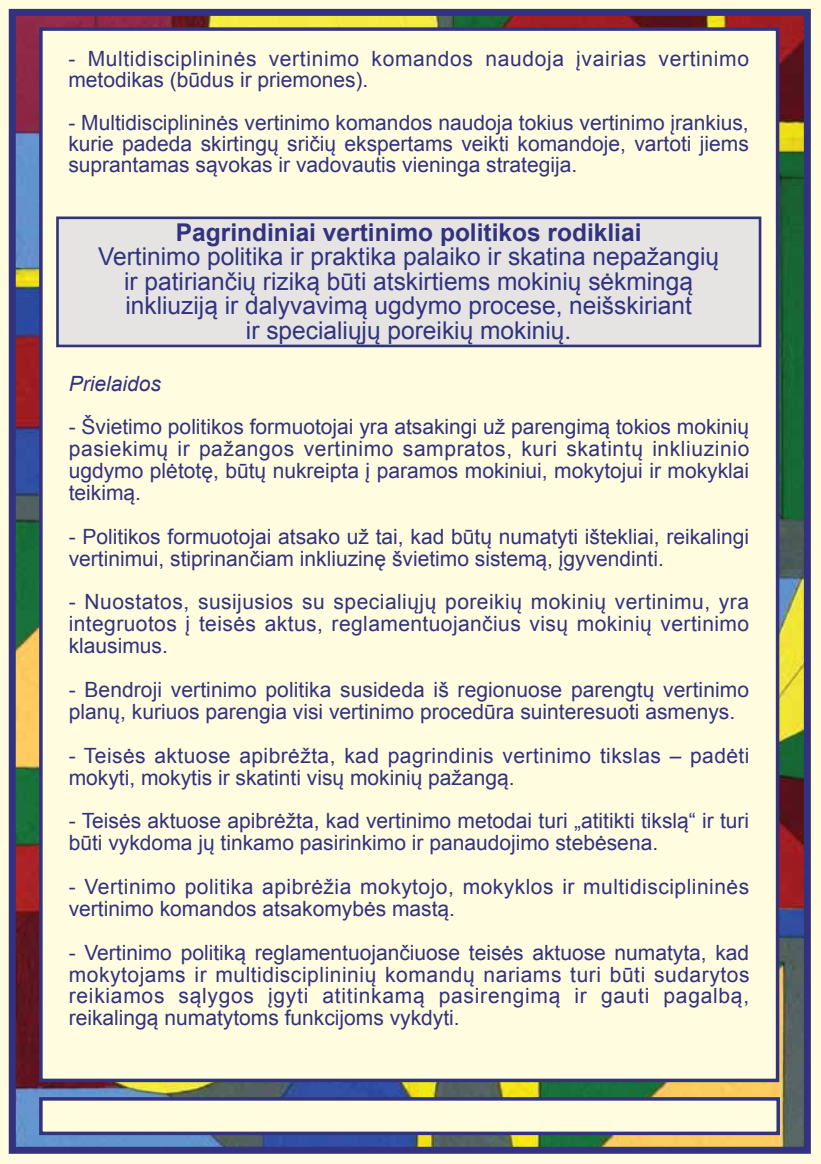
<style>
.page{position:relative;width:821px;height:1164px;background:#fff}
.page>*{position:absolute;margin:0;border:0;box-sizing:border-box;transform-origin:0 0}
.t1{font:24.5px/24.5px "Arial";color:#32327f;text-align:center}
.t2{font:700 24.5px "Arial";color:#32327f}
.t3{font:21px/21.9px "Arial";color:#32327f;text-align:justify}
.t4{font:21px/21.9px "Arial";letter-spacing:.02em;color:#32327f}
.t5{font:21px/21.9px "Arial";letter-spacing:.025em;color:#32327f}
.t6{font:21px/21px "Arial";letter-spacing:.03em;color:#32327f}
.t7{font:italic 21px "Arial";color:#32327f}
</style>
<div class="page">
<img style="left:17px;top:17px;width:786px;height:1128px">
<div style="left:0;top:0;width:821px;height:12px;background:#fffcdf"></div>
<div style="left:807px;top:0;width:14px;height:1163px;background:#fffcdf"></div>
<div style="left:0;top:1150px;width:821px;height:13px;background:#fffcdf"></div>
<div style="left:0;top:0;width:12px;height:1163px;background:#fffcdf"></div>
<div style="left:9px;top:9px;width:802px;height:1144px;border:7px solid #32327f"></div>
<div style="left:39px;top:27px;width:740px;height:1054px;background:#fffcdf;border:4px solid #32327f"></div>
<div style="left:56px;top:216px;width:705px;height:131px;background:#e5e4e3;border:3px solid #32327f"></div>
<div style="left:39px;top:1096px;width:741px;height:38px;background:#fffcdf;border:4px solid #32327f"></div>
<p class="t6" style="left:68px;top:49px;width:682px">- Multidisciplininės vertinimo komandos naudoja įvairias vertinimo metodikas (būdus ir priemones).</p>
<p class="t3" style="left:68px;top:112px;width:682px;line-height:21px">- Multidisciplininės vertinimo komandos naudoja tokius vertinimo įrankius, kurie padeda skirtingų sričių ekspertams veikti komandoje, vartoti jiems suprantamas sąvokas ir vadovautis vieninga strategija.</p>
<p class="t2" style="left:176px;top:216px;width:467px">Pagrindiniai vertinimo politikos rodikliai</p>
<p class="t1" style="left:98px;top:245px;width:622px">Vertinimo politika ir praktika palaiko ir skatina nepažangių ir patiriančių riziką būti atskirtiems mokinių sėkmingą inkliuziją ir dalyvavimą ugdymo procese, neišskiriant<br>ir specialiųjų poreikių mokinių.</p>
<p class="t7" style="left:69px;top:369px;width:94px">Prielaidos</p>
<p class="t3" style="left:69px;top:416px;width:682px">- Švietimo politikos formuotojai yra atsakingi už parengimą tokios mokinių pasiekimų ir pažangos vertinimo sampratos, kuri skatintų inkliuzinio ugdymo plėtotę, būtų nukreipta į paramos mokiniui, mokytojui ir mokyklai teikimą.</p>
<p class="t3" style="left:69px;top:525px;width:682px">- Politikos formuotojai atsako už tai, kad būtų numatyti ištekliai, reikalingi vertinimui, stiprinančiam inkliuzinę švietimo sistemą, įgyvendinti.</p>
<p class="t3" style="left:69px;top:591px;width:682px">- Nuostatos, susijusios su specialiųjų poreikių mokinių vertinimu, yra integruotos į teisės aktus, reglamentuojančius visų mokinių vertinimo klausimus.</p>
<p class="t3" style="left:69px;top:678px;width:682px">- Bendroji vertinimo politika susideda iš regionuose parengtų vertinimo planų, kuriuos parengia visi vertinimo procedūra suinteresuoti asmenys.</p>
<p class="t4" style="left:69px;top:744px;width:682px">- Teisės aktuose apibrėžta, kad pagrindinis vertinimo tikslas – padėti mokyti, mokytis ir skatinti visų mokinių pažangą.</p>
<p class="t3" style="left:69px;top:810px;width:682px">- Teisės aktuose apibrėžta, kad vertinimo metodai turi „atitikti tikslą“ ir turi būti vykdoma jų tinkamo pasirinkimo ir panaudojimo stebėsena.</p>
<p class="t5" style="left:69px;top:875px;width:682px">- Vertinimo politika apibrėžia mokytojo, mokyklos ir multidisciplininės vertinimo komandos atsakomybės mastą.</p>
<p class="t3" style="left:69px;top:941px;width:682px">- Vertinimo politiką reglamentuojančiuose teisės aktuose numatyta, kad mokytojams ir multidisciplininių komandų nariams turi būti sudarytos reikiamos sąlygos įgyti atitinkamą pasirengimą ir gauti pagalbą, reikalingą numatytoms funkcijoms vykdyti.</p>
</div>
